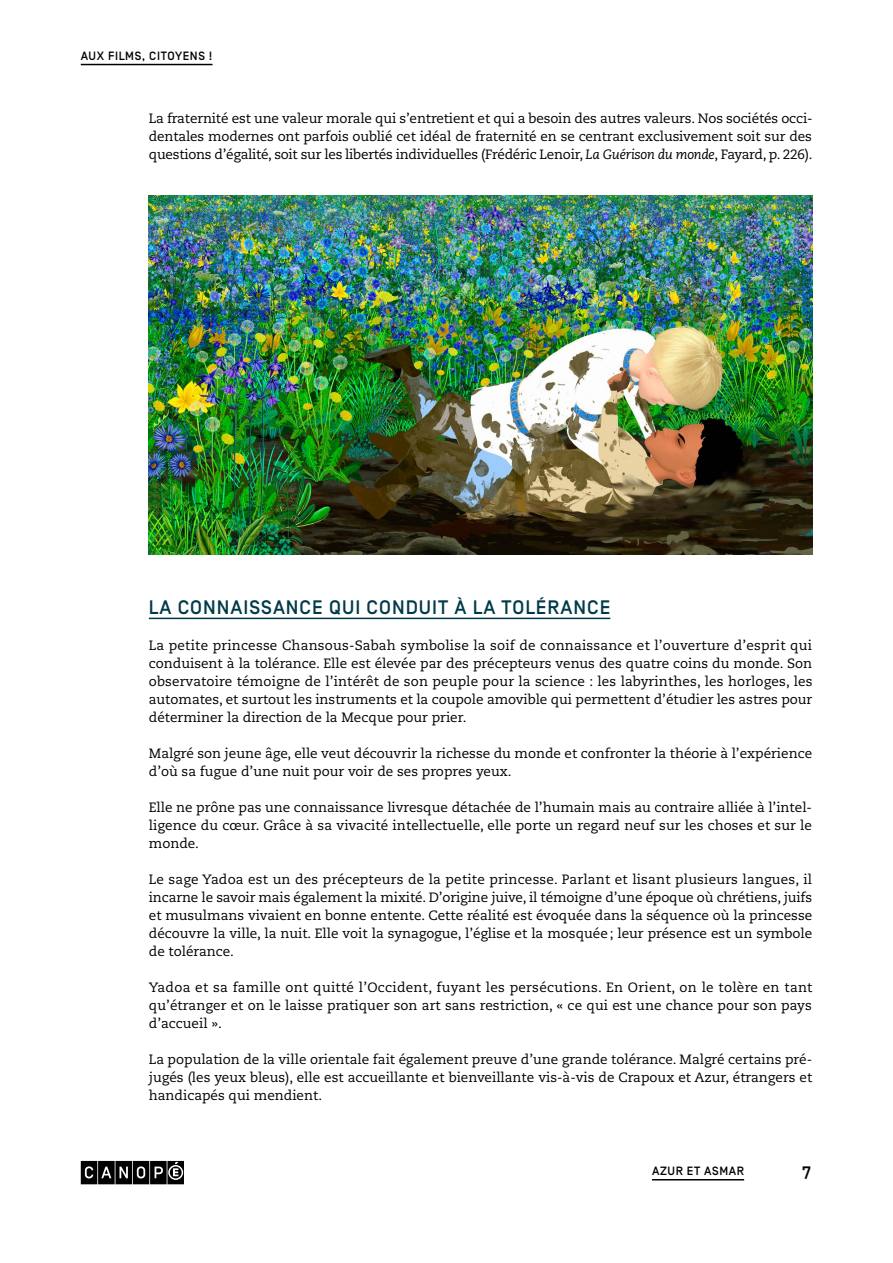
<style>
.page{position:relative;width:893px;height:1263px;background:#fff}
.page>*{position:absolute;margin:0;border:0;box-sizing:border-box;transform-origin:0 0}
.t1{font:500 19.5px "Simplon BP";letter-spacing:.05em;color:#003a49}
.t2{font:500 18px "Simplon BP Mono";color:#000}
.t3{font:13.5px/18px "Caecilia LT Std";color:#000;text-align:justify}
.t4{font:500 12px "Simplon BP";letter-spacing:.05em;color:#000}
.s1{font-style:italic}
</style>
<div class="page">
<hr style="left:81px;top:64px;width:131px;height:1px;background:#000">
<svg style="left:81px;top:1161px;width:103px;height:23px;background:#2f2f2f"></svg>
<hr style="left:652px;top:1179px;width:92px;height:1px;background:#000">
<hr style="left:149px;top:618px;width:461px;height:1px;background:#003a49">
<img style="left:149px;top:195px;width:663px;height:360px">
<p class="t4" style="left:81px;top:49px;width:133px">AUX FILMS, CITOYENS !</p>
<p class="t3" style="left:149px;top:110px;width:665px">La fraternité est une valeur morale qui s’entretient et qui a besoin des autres valeurs. Nos sociétés occi&shy;dentales modernes ont parfois oublié cet idéal de fraternité en se centrant exclusivement soit sur des questions d’égalité, soit sur les libertés individuelles (Frédéric Lenoir, <span class="s1">La Guérison du monde</span>, Fayard, p. 226).</p>
<h1 class="t1" style="left:149px;top:596px;width:463px">LA CONNAISSANCE QUI CONDUIT À LA TOLÉRANCE</h1>
<p class="t3" style="left:149px;top:636px;width:665px">La petite princesse Chansous-Sabah symbolise la soif de connaissance et l’ouverture d’esprit qui conduisent à la tolérance. Elle est élevée par des précepteurs venus des quatre coins du monde. Son observatoire témoigne de l’intérêt de son peuple pour la science : les labyrinthes, les horloges, les automates, et surtout les instruments et la coupole amovible qui permettent d’étudier les astres pour déterminer la direction de la Mecque pour prier.</p>
<p class="t3" style="left:149px;top:744px;width:665px">Malgré son jeune âge, elle veut découvrir la richesse du monde et confronter la théorie à l’expérience d’où sa fugue d’une nuit pour voir de ses propres yeux.</p>
<p class="t3" style="left:149px;top:798px;width:665px">Elle ne prône pas une connaissance livresque détachée de l’humain mais au contraire alliée à l’intel&shy;ligence du cœur. Grâce à sa vivacité intellectuelle, elle porte un regard neuf sur les choses et sur le monde.</p>
<p class="t3" style="left:149px;top:870px;width:665px">Le sage Yadoa est un des précepteurs de la petite princesse. Parlant et lisant plusieurs langues, il incarne le savoir mais également la mixité. D’origine juive, il témoigne d’une époque où chrétiens, juifs et musulmans vivaient en bonne entente. Cette réalité est évoquée dans la séquence où la princesse découvre la ville, la nuit. Elle voit la synagogue, l’église et la mosquée; leur présence est un symbole de tolérance.</p>
<p class="t3" style="left:149px;top:978px;width:665px">Yadoa et sa famille ont quitté l’Occident, fuyant les persécutions. En Orient, on le tolère en tant qu’étranger et on le laisse pratiquer son art sans restriction, « ce qui est une chance pour son pays d’accueil ».</p>
<p class="t3" style="left:149px;top:1050px;width:665px">La population de la ville orientale fait également preuve d’une grande tolérance. Malgré certains pré&shy;jugés (les yeux bleus), elle est accueillante et bienveillante vis-à-vis de Crapoux et Azur, étrangers et handicapés qui mendient.</p>
<p class="t4" style="left:652px;top:1164px;width:94px">AZUR ET ASMAR</p>
<h2 class="t2" style="left:801px;top:1161px;width:12px">7</h2>
</div>
